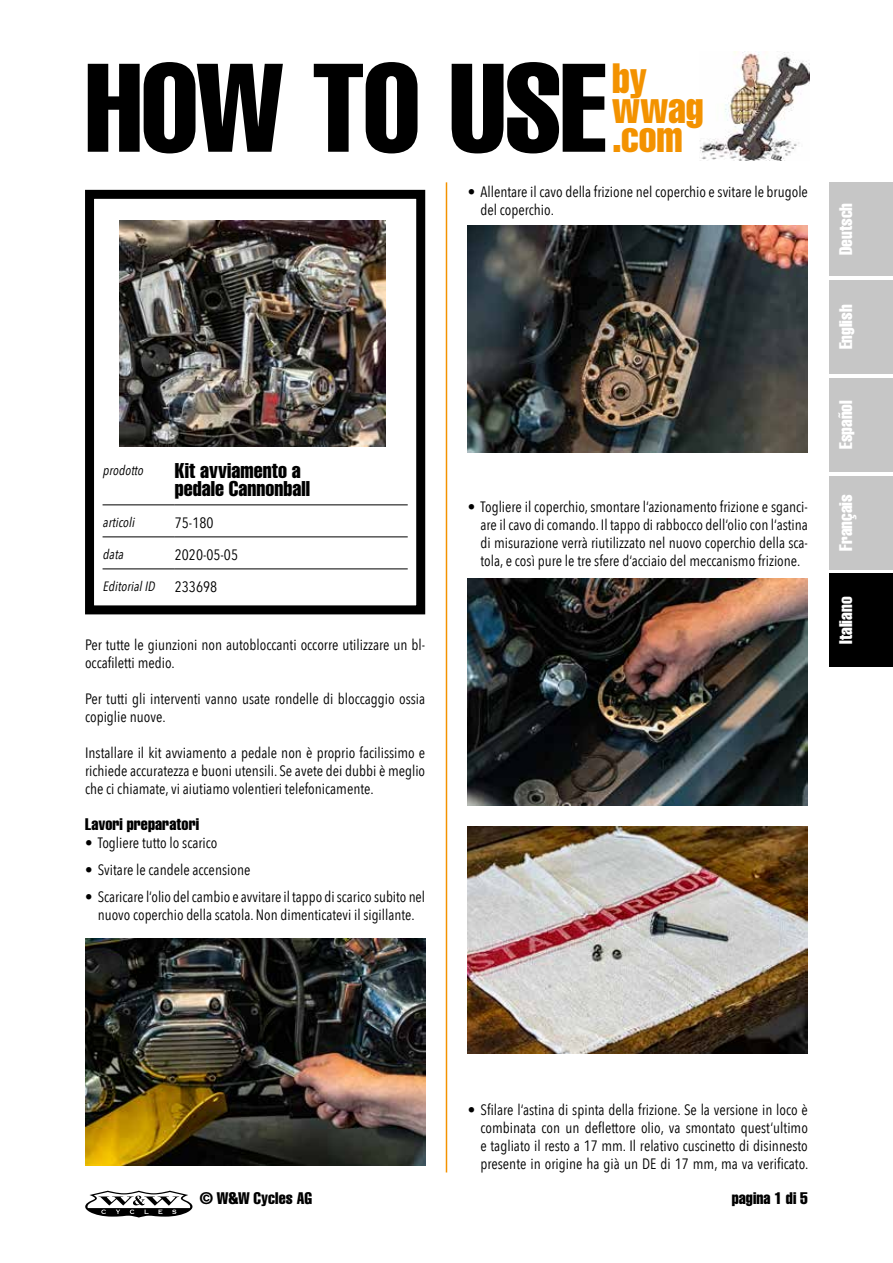
<style>
.page{position:relative;width:893px;height:1263px;background:#fff}
.page>*{position:absolute;margin:0;border:0;box-sizing:border-box;transform-origin:0 0}
.t1{font:extra-condensed 123.6px "Helvetica LTCE";letter-spacing:-.015em;color:#000}
.t2{font:extra-condensed 41.7px "Helvetica LTCE";letter-spacing:-.005em;color:#f39200}
.t3{font:extra-condensed 21px/18px "Helvetica LTCE";color:#000}
.t4{font:extra-condensed 18px "Helvetica LTCE";color:#fff}
.t5{font:extra-condensed 16.5px "Helvetica LTCE";letter-spacing:.005em;color:#000}
.t6{font:15px/18px "Avenir Next Condensed";color:#000}
.t7{font:italic 13.5px "Avenir Next Condensed";color:#000}
.s1{font-style:normal;font-size:15px}
</style>
<div class="page">
<img style="left:699px;top:52px;width:110px;height:108px">
<svg style="left:85px;top:1191px;width:108px;height:26px"></svg>
<hr style="left:446px;top:182px;width:1px;height:990px;background:#f39200">
<hr style="left:103px;top:504px;width:72px;height:1px;background:#000">
<hr style="left:175px;top:504px;width:233px;height:1px;background:#000">
<hr style="left:103px;top:536px;width:72px;height:1px;background:#000">
<hr style="left:175px;top:536px;width:233px;height:1px;background:#000">
<hr style="left:103px;top:568px;width:72px;height:1px;background:#000">
<hr style="left:175px;top:568px;width:233px;height:1px;background:#000">
<div style="left:85px;top:190px;width:340px;height:424px;border:9px solid #000"></div>
<img style="left:85px;top:938px;width:340px;height:227px">
<img style="left:119px;top:220px;width:267px;height:227px">
<img style="left:468px;top:225px;width:340px;height:227px">
<img style="left:468px;top:578px;width:340px;height:227px">
<img style="left:468px;top:827px;width:340px;height:227px">
<div style="left:829px;top:182px;width:64px;height:94px;background:#c6c6c6"></div>
<div style="left:829px;top:280px;width:64px;height:94px;background:#c6c6c6"></div>
<div style="left:829px;top:378px;width:64px;height:93px;background:#c6c6c6"></div>
<div style="left:829px;top:476px;width:64px;height:93px;background:#c6c6c6"></div>
<div style="left:829px;top:573px;width:64px;height:94px;background:#000"></div>
<h1 class="t1" style="left:85px;top:29px;width:522px">HOW TO USE</h1>
<h2 class="t2" style="left:612px;top:52px;width:37px">by</h2>
<h2 class="t2" style="left:612px;top:81px;width:93px">wwag</h2>
<h2 class="t2" style="left:612px;top:110px;width:72px">.com</h2>
<p class="t6" style="left:480px;top:182px;width:329px;text-indent:-13px">• Allentare il cavo della frizione nel coperchio e svitare le brugole del coperchio.</p>
<p class="t7" style="left:103px;top:459px;width:46px">prodotto</p>
<h3 class="t3" style="left:175px;top:462px;width:137px">Kit avviamento a pedale Cannonball</h3>
<p class="t7" style="left:103px;top:511px;width:37px">articoli</p>
<p class="t6" style="left:175px;top:513px;width:40px">75-180</p>
<p class="t7" style="left:103px;top:543px;width:26px">data</p>
<p class="t6" style="left:175px;top:545px;width:65px">2020-05-05</p>
<p class="t7" style="left:103px;top:575px;width:116px">EditorialID <span class="s1">2 3 3 6 9 8</span></p>
<p class="t6" style="left:85px;top:635px;width:342px">Per tutte le giunzioni non autobloccanti occorre utilizzare un bl&shy;occafiletti medio.</p>
<p class="t6" style="left:85px;top:689px;width:342px">Per tutti gli interventi vanno usate rondelle di bloccaggio ossia copiglie nuove.</p>
<p class="t6" style="left:85px;top:743px;width:342px;text-align:justify">Installare il kit avviamento a pedale non è proprio facilissimo e richiede accuratezza e buoni utensili. Se avete dei dubbi è meglio che ci chiamate, vi aiutiamo volentieri telefonicamente.</p>
<p class="t5" style="left:85px;top:814px;width:116px">Lavori preparatori</p>
<p class="t6" style="left:85px;top:833px;width:134px">• Togliere tutto lo scarico</p>
<p class="t6" style="left:85px;top:860px;width:167px">• Svitare le candele accensione</p>
<p class="t6" style="left:85px;top:887px;width:342px;text-align:center">• Scaricare l‘olio del cambio e avvitare il tappo di scarico subito nel nuovo coperchio della scatola. Non dimenticatevi il sigillante.</p>
<p class="t6" style="left:480px;top:497px;width:329px;text-align:justify;text-indent:-13px">• Togliere il coperchio, smontare l‘azionamento frizione e sganci&shy;are il cavo di comando. Il tappo di rabbocco dell‘olio con l‘astina di misurazione verrà riutilizzato nel nuovo coperchio della sca&shy;tola, e così pure le tre sfere d‘acciaio del meccanismo frizione.</p>
<p class="t4" style="left:834px;top:255px;width:54px;rotate:-90deg">Deutsch</p>
<p class="t4" style="left:834px;top:349px;width:46px;rotate:-90deg">English</p>
<p class="t4" style="left:834px;top:449px;width:50px;rotate:-90deg">Español</p>
<p class="t4" style="left:834px;top:551px;width:58px;rotate:-90deg">Français</p>
<p class="t4" style="left:834px;top:644px;width:49px;rotate:-90deg">Italiano</p>
<p class="t6" style="left:480px;top:1100px;width:329px;text-align:justify;text-indent:-13px">• Sfilare l‘astina di spinta della frizione. Se la versione in loco è combinata con un deflettore olio, va smontato quest‘ultimo e tagliato il resto a 17 mm. Il relativo cuscinetto di disinnesto presente in origine ha già un DE di 17 mm, ma va verificato.</p>
<p class="t5" style="left:200px;top:1187px;width:114px">© W&amp;W Cycles AG</p>
<p class="t5" style="left:732px;top:1188px;width:78px">pagina 1 di 5</p>
</div>
